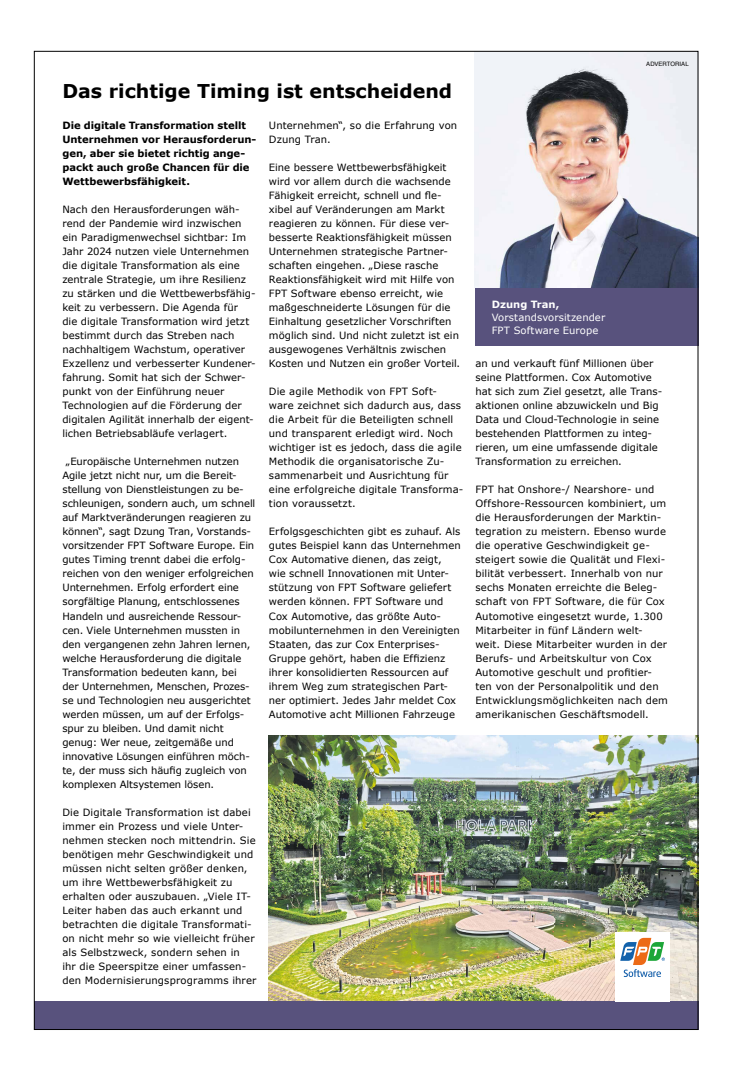
<style>
.page{position:relative;width:738px;height:1078px;background:#fff}
.page>*{position:absolute;margin:0;border:0;box-sizing:border-box;transform-origin:0 0}
.t1{font:700 19px "Verdana";color:#000}
.t2{font:10px/14px "Verdana";letter-spacing:.005em;color:#000}
.t3{font:700 10px/14px "Verdana";letter-spacing:-.005em;color:#000}
.t4{font:10px/13px "Verdana";letter-spacing:.005em;color:#fff}
.t5{font:700 10px "Verdana";color:#fff}
.t6{font:6px "Helvetica";letter-spacing:.005em;color:#000}
</style>
<div class="page">
<img style="left:474px;top:53px;width:221px;height:235px">
<div style="left:475px;top:288px;width:222px;height:57px;background:#58527d"></div>
<img style="left:268px;top:735px;width:427px;height:266px">
<div style="left:34px;top:1001px;width:663px;height:28px;background:#58527d"></div>
<div style="left:614px;top:932px;width:55px;height:69px;background:#fff"></div>
<svg style="left:620px;top:937px;width:44px;height:39px"></svg>
<h1 class="t1" style="left:62px;top:79px;width:391px">Das richtige Timing ist entscheidend</h1>
<p class="t3" style="left:62px;top:118px;width:195px">Die digitale Transformation stellt<br>Unternehmen vor Herausforderun&shy;gen, aber sie bietet richtig ange&shy;packt auch große Chancen für die<br>Wettbewerbsfähigkeit.</p>
<p class="t2" style="left:62px;top:203px;width:194px">Nach den Herausforderungen wäh&shy;rend der Pandemie wird inzwischen ein Paradigmenwechsel sichtbar: Im Jahr 2024 nutzen viele Unternehmen die digitale Transformation als eine zentrale Strategie, um ihre Resilienz zu stärken und die Wettbewerbsfähig&shy;keit zu verbessern. Die Agenda für<br>die digitale Transformation wird jetzt bestimmt durch das Streben nach nachhaltigem Wachstum, operativer Exzellenz und verbesserter Kundener&shy;fahrung. Somit hat sich der Schwer&shy;punkt von der Einführung neuer Technologien auf die Förderung der digitalen Agilität innerhalb der eigent&shy;lichen Betriebsabläufe verlagert.</p>
<p class="t2" style="left:62px;top:455px;width:194px;text-indent:3px">„Europäische Unternehmen nutzen Agile jetzt nicht nur, um die Bereit&shy;stellung von Dienstleistungen zu be&shy;schleunigen, sondern auch, um schnell auf Marktveränderungen reagieren zu können“, sagt Dzung Tran, Vorstands&shy;vorsitzender FPT Software Europe. Ein gutes Timing trennt dabei die erfolg&shy;reichen von den weniger erfolgreichen Unternehmen. Erfolg erfordert eine sorgfältige Planung, entschlossenes Handeln und ausreichende Ressour&shy;cen. Viele Unternehmen mussten in den vergangenen zehn Jahren lernen, welche Herausforderung die digitale Transformation bedeuten kann, bei der Unternehmen, Menschen, Prozes&shy;se und Technologien neu ausgerichtet werden müssen, um auf der Erfolgs&shy;spur zu bleiben. Und damit nicht genug: Wer neue, zeitgemäße und innovative Lösungen einführen möch&shy;te, der muss sich häufig zugleich von komplexen Altsystemen lösen.</p>
<p class="t2" style="left:62px;top:805px;width:195px">Die Digitale Transformation ist dabei immer ein Prozess und viele Unter&shy;nehmen stecken noch mittendrin. Sie benötigen mehr Geschwindigkeit und müssen nicht selten größer denken, um ihre Wettbewerbsfähigkeit zu erhalten oder auszubauen. „Viele IT-Leiter haben das auch erkannt und betrachten die digitale Transformati&shy;on nicht mehr so wie vielleicht früher als Selbstzweck, sondern sehen in<br>ihr die Speerspitze einer umfassen&shy;den Modernisierungsprogramms ihrer</p>
<p class="t2" style="left:269px;top:119px;width:190px">Unternehmen“, so die Erfahrung von<br>Dzung Tran.</p>
<p class="t2" style="left:269px;top:161px;width:193px">Eine bessere Wettbewerbsfähigkeit wird vor allem durch die wachsende Fähigkeit erreicht, schnell und fle&shy;xibel auf Veränderungen am Markt reagieren zu können. Für diese ver&shy;besserte Reaktionsfähigkeit müssen Unternehmen strategische Partner&shy;schaften eingehen. „Diese rasche Reaktionsfähigkeit wird mit Hilfe von FPT Software ebenso erreicht, wie maßgeschneiderte Lösungen für die Einhaltung gesetzlicher Vorschriften möglich sind. Und nicht zuletzt ist ein ausgewogenes Verhältnis zwischen Kosten und Nutzen ein großer Vorteil.</p>
<p class="t2" style="left:269px;top:385px;width:196px">Die agile Methodik von FPT Soft&shy;ware zeichnet sich dadurch aus, dass die Arbeit für die Beteiligten schnell und transparent erledigt wird. Noch wichtiger ist es jedoch, dass die agile Methodik die organisatorische Zu&shy;sammenarbeit und Ausrichtung für eine erfolgreiche digitale Transforma&shy;tion voraussetzt.</p>
<p class="t2" style="left:269px;top:525px;width:193px">Erfolgsgeschichten gibt es zuhauf. Als gutes Beispiel kann das Unternehmen Cox Automative dienen, das zeigt, wie schnell Innovationen mit Unter&shy;stützung von FPT Software geliefert werden können. FPT Software und Cox Automotive, das größte Auto&shy;mobilunternehmen in den Vereinigten Staaten, das zur Cox Enterprises-Gruppe gehört, haben die Effizienz ihrer konsolidierten Ressourcen auf ihrem Weg zum strategischen Part&shy;ner optimiert. Jedes Jahr meldet Cox Automotive acht Millionen Fahrzeuge</p>
<p class="t6" style="left:645px;top:59px;width:44px">ADVERTORIAL</p>
<p class="t5" style="left:491px;top:298px;width:69px">Dzung Tran,</p>
<p class="t4" style="left:491px;top:311px;width:115px">Vorstandsvorsitzender<br>FPT Software Europe</p>
<p class="t2" style="left:475px;top:357px;width:188px">an und verkauft fünf Millionen über seine Plattformen. Cox Automotive hat sich zum Ziel gesetzt, alle Trans&shy;aktionen online abzuwickeln und Big Data und Cloud-Technologie in seine bestehenden Plattformen zu integ&shy;rieren, um eine umfassende digitale Transformation zu erreichen.</p>
<p class="t2" style="left:475px;top:483px;width:194px">FPT hat Onshore-/ Nearshore- und Offshore-Ressourcen kombiniert, um die Herausforderungen der Marktin&shy;tegration zu meistern. Ebenso wurde die operative Geschwindigkeit ge&shy;steigert sowie die Qualität und Flexi&shy;bilität verbessert. Innerhalb von nur sechs Monaten erreichte die Beleg&shy;schaft von FPT Software, die für Cox Automotive eingesetzt wurde, 1.300<br>Mitarbeiter in fünf Ländern welt&shy;weit. Diese Mitarbeiter wurden in der Berufs- und Arbeitskultur von Cox Automotive geschult und profitier&shy;ten von der Personalpolitik und den Entwicklungsmöglichkeiten nach dem amerikanischen Geschäftsmodell.</p>
</div>
